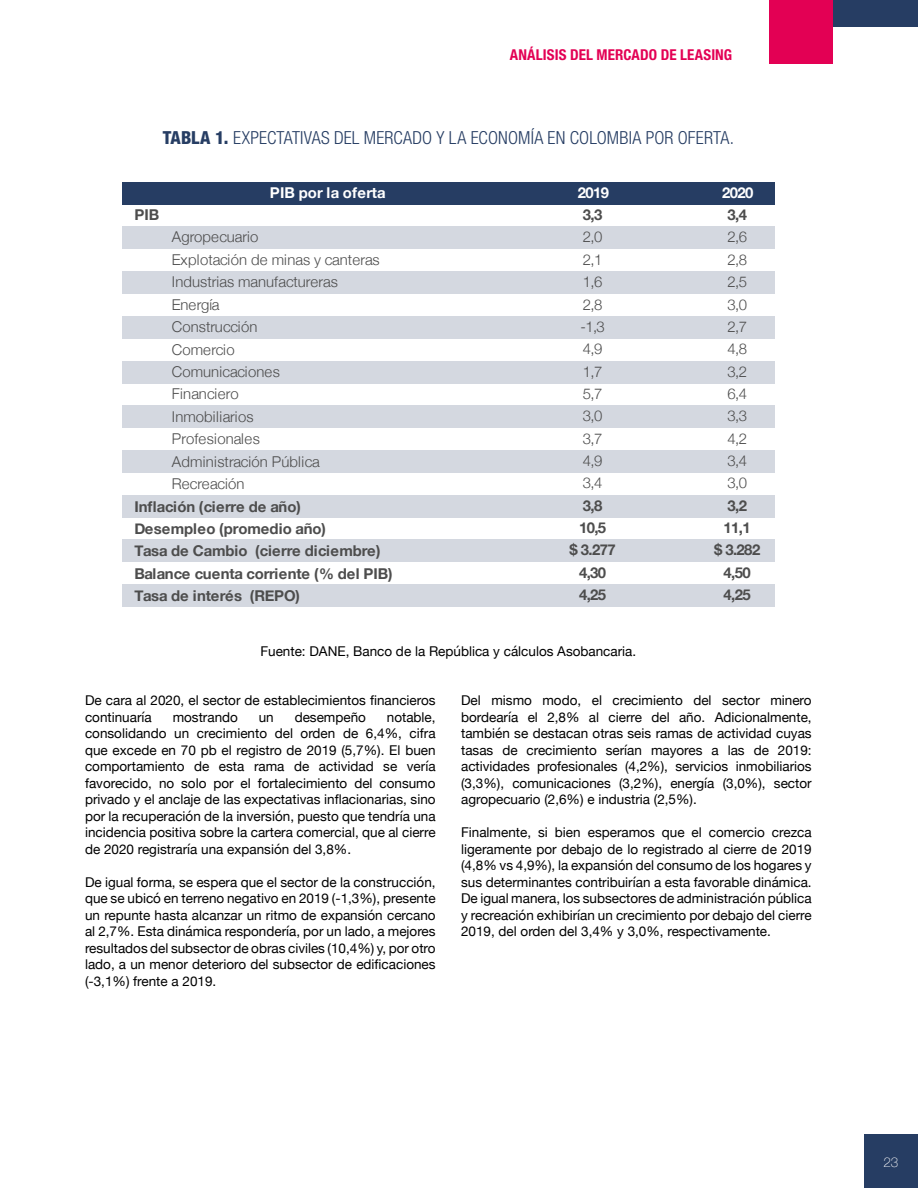
<style>
.page{position:relative;width:918px;height:1188px;background:#fff}
.page>*{position:absolute;margin:0;border:0;box-sizing:border-box;transform-origin:0 0}
.t1{font:300 condensed 18px "Helvetica Neue LT Std";letter-spacing:.01em;color:#263d63}
.t2{font:700 condensed 15px "Helvetica Neue LT Std";letter-spacing:.005em;color:#e30054}
.t3{font:300 14.85px/22.4px "Helvetica Neue";letter-spacing:.005em;color:#4d4d4d}
.t4{font:700 14.85px/22.4px "Helvetica Neue";letter-spacing:-.005em;color:#4d4d4d;text-align:center}
.t5{font:700 14.85px "Helvetica Neue";letter-spacing:.005em;color:#fff}
.t6{font:13.5px/16.5px "Helvetica Neue";color:#000;text-align:justify}
.t7{font:100 13.5px "Helvetica Neue";color:#fff}
.s1{font-weight:800}
</style>
<div class="page">
<div style="left:864px;top:1134px;width:54px;height:54px;background:#263d63"></div>
<div style="left:769px;top:0;width:64px;height:64px;background:#e30054"></div>
<div style="left:833px;top:0;width:85px;height:27px;background:#263d63"></div>
<div style="left:122px;top:227px;width:653px;height:22px;background:#d4d8e0"></div>
<div style="left:122px;top:271px;width:653px;height:23px;background:#d4d8e0"></div>
<div style="left:122px;top:182px;width:653px;height:22px;background:#263d63"></div>
<div style="left:122px;top:316px;width:653px;height:23px;background:#d4d8e0"></div>
<div style="left:122px;top:361px;width:653px;height:22px;background:#d4d8e0"></div>
<div style="left:122px;top:405px;width:653px;height:23px;background:#d4d8e0"></div>
<div style="left:122px;top:450px;width:653px;height:23px;background:#d4d8e0"></div>
<div style="left:122px;top:495px;width:653px;height:22px;background:#d4d8e0"></div>
<div style="left:122px;top:540px;width:653px;height:22px;background:#d4d8e0"></div>
<div style="left:122px;top:584px;width:653px;height:23px;background:#d4d8e0"></div>
<p class="t2" style="left:510px;top:46px;width:224px">ANÁLISIS DEL MERCADO DE LEASING</p>
<h1 class="t1" style="left:163px;top:127px;width:573px"><span class="s1">TABLA 1.</span> EXPECTATIVAS DEL MERCADO Y LA ECONOMÍA EN COLOMBIA POR OFERTA.</h1>
<p class="t5" style="left:270px;top:181px;width:117px">PIB por la oferta</p>
<p class="t5" style="left:578px;top:181px;width:33px">2019</p>
<p class="t5" style="left:722px;top:181px;width:33px">2020</p>
<p class="t4" style="left:134px;top:204px;width:26px">PIB</p>
<p class="t3" style="left:172px;top:225px;width:209px">Agropecuario<br>Explotación de minas y canteras<br>Industrias manufactureras<br>Energía<br>Construcción<br>Comercio<br>Comunicaciones<br>Financiero<br>Inmobiliarios<br>Profesionales<br>Administración Pública<br>Recreación</p>
<p class="t4" style="left:134px;top:495px;width:260px;text-align:left">Inflación (cierre de año)<br>Desempleo (promedio año)<br>Tasa de Cambio (cierre diciembre)<br>Balance cuenta corriente (% del PIB)<br>Tasa de interés (REPO)</p>
<p class="t4" style="left:583px;top:204px;width:21px">3,3</p>
<p class="t3" style="left:580px;top:225px;width:26px">2,0<br>2,1<br>1,6<br>2,8 -1,3<br>4,9<br>1,7<br>5,7<br>3,0<br>3,7<br>4,9<br>3,4</p>
<p class="t4" style="left:570px;top:495px;width:48px">3,8<br>10,5<br>$ 3.277<br>4,30<br>4,25</p>
<p class="t4" style="left:727px;top:204px;width:21px">3,4</p>
<p class="t3" style="left:727px;top:225px;width:21px;text-align:justify">2,6<br>2,8<br>2,5<br>3,0<br>2,7<br>4,8<br>3,2<br>6,4<br>3,3<br>4,2<br>3,4<br>3,0</p>
<p class="t4" style="left:714px;top:495px;width:48px">3,2<br>11,1<br>$ 3.282<br>4,50<br>4,25</p>
<p class="t6" style="left:260px;top:643px;width:377px">Fuente: DANE, Banco de la República y cálculos Asobancaria.</p>
<p class="t6" style="left:461px;top:693px;width:352px">Del mismo modo, el crecimiento del sector minero bordearía el 2,8% al cierre del año. Adicionalmente, también se destacan otras seis ramas de actividad cuyas tasas de crecimiento serían mayores a las de 2019: actividades profesionales (4,2%), servicios inmobiliarios (3,3%), comunicaciones (3,2%), energía (3,0%), sector agropecuario (2,6%) e industria (2,5%).</p>
<p class="t6" style="left:461px;top:825px;width:352px">Finalmente, si bien esperamos que el comercio crezca ligeramente por debajo de lo registrado al cierre de 2019 (4,8% vs 4,9%), la expansión del consumo de los hogares y sus determinantes contribuirían a esta favorable dinámica.<br>De igual manera, los subsectores de administración pública y recreación exhibirían un crecimiento por debajo del cierre 2019, del orden del 3,4% y 3,0%, respectivamente.</p>
<p class="t6" style="left:85px;top:693px;width:352px">De cara al 2020, el sector de establecimientos financieros continuaría</p>
<p class="t6" style="left:85px;top:709px;width:352px;text-indent:302px">notable, consolidando un crecimiento del orden de 6,4%, cifra que excede en 70 pb el registro de 2019 (5,7%). El buen comportamiento de esta rama de actividad se vería favorecido, no solo por el fortalecimiento del consumo privado y el anclaje de las expectativas inflacionarias, sino por la recuperación de la inversión, puesto que tendría una incidencia positiva sobre la cartera comercial, que al cierre de 2020 registraría una expansión del 3,8%.</p>
<p class="t6" style="left:85px;top:874px;width:352px">De igual forma, se espera que el sector de la construcción, que se ubicó en terreno negativo en 2019 (-1,3%), presente un repunte hasta alcanzar un ritmo de expansión cercano al 2,7%. Esta dinámica respondería, por un lado, a mejores resultados del subsector de obras civiles (10,4%) y, por otro lado, a un menor deterioro del subsector de edificaciones (-3,1%) frente a 2019.</p>
<p class="t6" style="left:173px;top:709px;width:67px">mostrando</p>
<p class="t6" style="left:259px;top:709px;width:17px">un</p>
<p class="t6" style="left:295px;top:709px;width:73px">desempeño</p>
<p class="t7" style="left:883px;top:1152px;width:17px">23</p>
</div>
